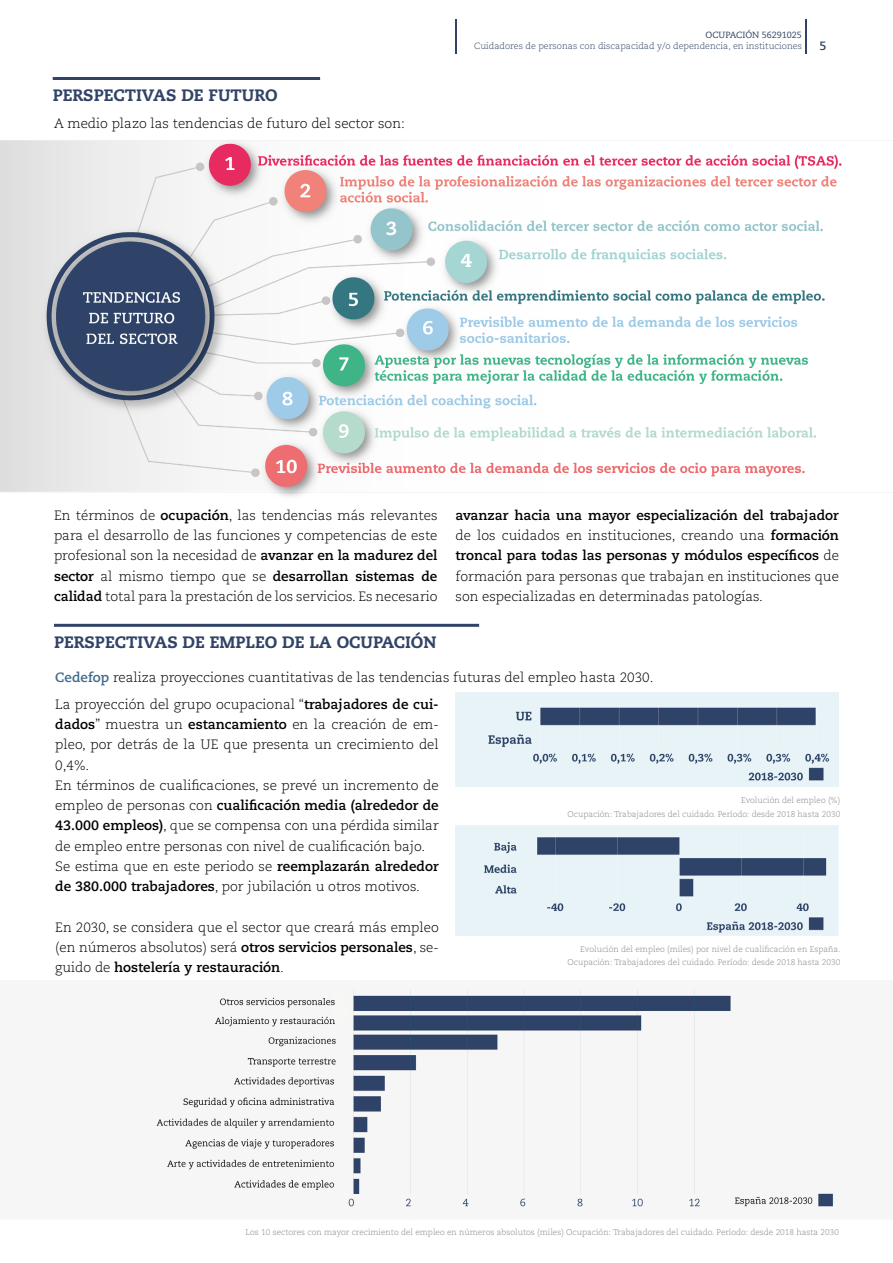
<style>
.page{position:relative;width:893px;height:1263px;background:#fff}
.page>*{position:absolute;margin:0;border:0;box-sizing:border-box;transform-origin:0 0}
.t1{font:800 16.5px "Caecilia LT Std";color:#314366}
.t2{font:300 13.5px/20.2px "Caecilia LT Std";color:#000;text-align:justify}
.t3{font:700 12px "Caecilia LT Std";color:#314366}
.t4{font:300 9px "Caecilia LT Std";color:#314366}
.t5{font:9px "Caecilia LT Std";color:#314366}
.t6{font:300 8.25px/13.5px "Caecilia LT Std";color:#878787;text-align:right}
.s1{font-weight:700}
.s2{font-weight:700;color:#406a8d}
</style>
<div class="page">
<hr style="left:805px;top:20px;width:1px;height:34px;background:#314366">
<hr style="left:455px;top:20px;width:1px;height:34px;background:#314366">
<hr style="left:53px;top:77px;width:267px;height:3px;background:#314366">
<img style="left:0;top:140px;width:842px;height:357px">
<hr style="left:54px;top:624px;width:425px;height:3px;background:#314366">
<img style="left:456px;top:692px;width:382px;height:95px">
<img style="left:456px;top:826px;width:382px;height:109px">
<img style="left:156px;top:990px;width:678px;height:217px">
<p class="t1" style="left:53px;top:85px;width:226px">PERSPECTIVAS DE FUTURO</p>
<p class="t2" style="left:54px;top:114px;width:352px">A medio plazo las tendencias de futuro del sector son:</p>
<p class="t5" style="left:706px;top:29px;width:98px">OCUPACIÓN 56291025</p>
<p class="t4" style="left:474px;top:41px;width:329px">Cuidadores de personas con discapacidad y/o dependencia, en instituciones</p>
<p class="t3" style="left:819px;top:39px;width:9px">5</p>
<p class="t2" style="left:54px;top:505px;width:385px">En términos de <span class="s1">ocupación</span>, las tendencias más relevantes para el desarrollo de las funciones y competencias de este profesional son la necesidad de <span class="s1">avanzar en la madurez del sector</span> al mismo tiempo que se <span class="s1">desarrollan sistemas de calidad</span> total para la prestación de los servicios. Es necesario</p>
<p class="t2" style="left:455px;top:505px;width:385px"><span class="s1">avanzar hacia una mayor especialización del trabajador </span>de los cuidados en instituciones, creando una <span class="s1">formación troncal para todas las personas y módulos específicos</span> de formación para personas que trabajan en instituciones que son especializadas en determinadas patologías.</p>
<p class="t1" style="left:54px;top:632px;width:384px">PERSPECTIVAS DE EMPLEO DE LA OCUPACIÓN</p>
<p class="t2" style="left:55px;top:667px;width:600px"><span class="s2">Cedefop</span> realiza proyecciones cuantitativas de las tendencias futuras del empleo hasta 2030.</p>
<p class="t2" style="left:55px;top:694px;width:385px;text-align:left">La proyección del grupo ocupacional “<span class="s1">trabajadores de cui&shy;dados</span>” muestra un <span class="s1">estancamiento</span> en la creación de em&shy;pleo, por detrás de la UE que presenta un crecimiento del 0,4%.<br>En términos de cualificaciones, se prevé un incremento de empleo de personas con <span class="s1">cualificación media (alrededor de 43.000 empleos)</span>, que se compensa con una pérdida similar de empleo entre personas con nivel de cualificación bajo.<br>Se estima que en este periodo se <span class="s1">reemplazarán alrededor de 380.000 trabajadores</span>, por jubilación u otros motivos.</p>
<p class="t2" style="left:55px;top:917px;width:385px">En 2030, se considera que el sector que creará más empleo (en números absolutos) será <span class="s1">otros servicios personales</span>, se&shy;guido de <span class="s1">hostelería y restauración</span>.</p>
<p class="t6" style="left:567px;top:794px;width:274px">Evolución del empleo (%)<br>Ocupación: Trabajadores del cuidado. Período: desde 2018 hasta 2030</p>
<p class="t6" style="left:567px;top:942px;width:275px">Evolución del empleo (miles) por nivel de cualificación en España.<br>Ocupación: Trabajadores del cuidado. Período: desde 2018 hasta 2030</p>
<p class="t6" style="left:246px;top:1226px;width:595px">Los 10 sectores con mayor crecimiento del empleo en números absolutos (miles) Ocupación: Trabajadores del cuidado. Período: desde 2018 hasta 2030</p>
</div>
